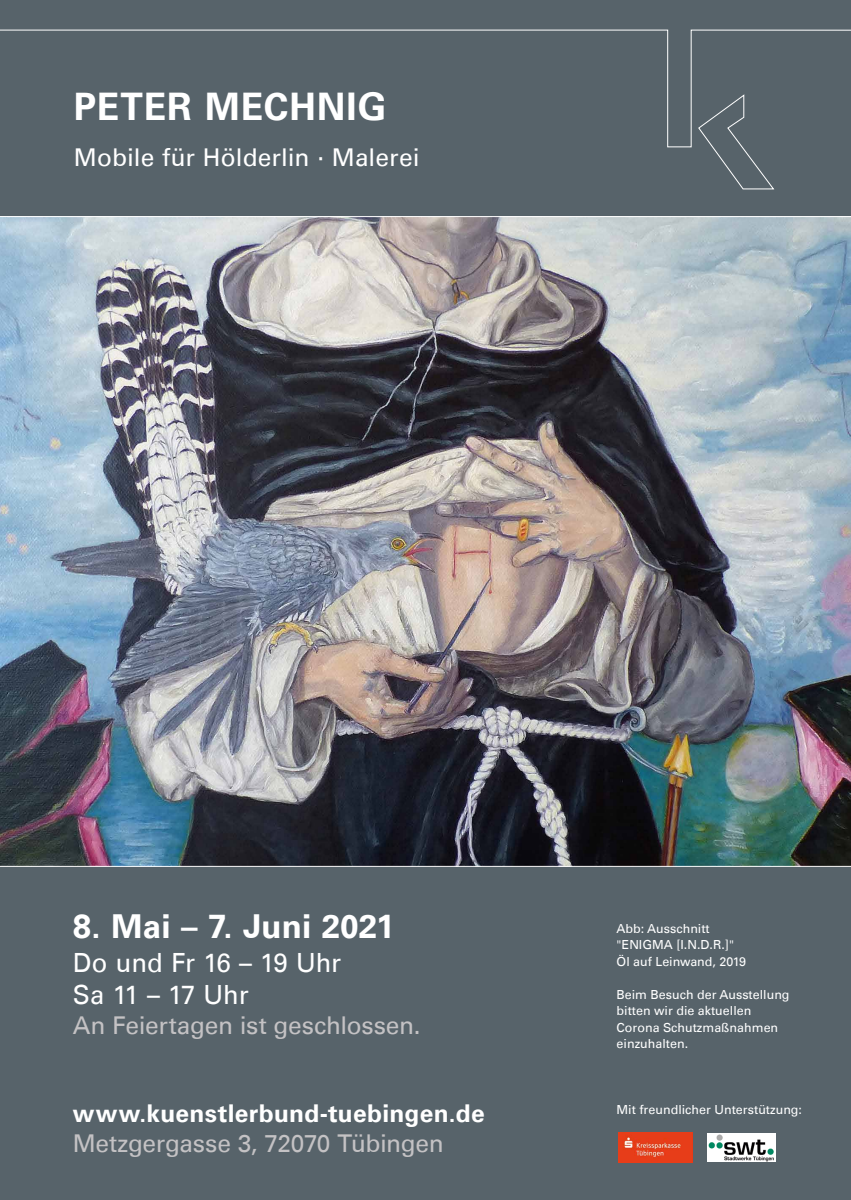
<style>
.page{position:relative;width:851px;height:1200px;background:#fff}
.page>*{position:absolute;margin:0;border:0;box-sizing:border-box;transform-origin:0 0}
.t1{font:700 37.8px "Univers";letter-spacing:.025em;color:#fff}
.t2{font:700 33px "Univers Com 65";letter-spacing:.005em;color:#fff}
.t3{font:26.45px/32px "Univers Com 55 Roman";letter-spacing:-.01em;color:#fff}
.t4{font:24.5px "Univers Com 55 Roman";letter-spacing:-.015em;color:#c4c2c4}
.t5{font:700 24.5px "Univers Com 65";letter-spacing:.015em;color:#fff}
.t6{font:24.5px "Univers Com 55 Roman";letter-spacing:.005em;color:#fff}
.t7{font:12.5px/16.5px "Univers Com 55 Roman";color:#fff}
</style>
<div class="page">
<div style="left:0;top:0;width:850px;height:1199px;background:#57636a"></div>
<img style="left:0;top:216px;width:850px;height:650px">
<svg style="left:0;top:29px;width:850px;height:118px"></svg>
<svg style="left:697px;top:94px;width:77px;height:96px"></svg>
<img style="left:618px;top:1132px;width:74px;height:29px">
<img style="left:707px;top:1133px;width:67px;height:28px">
<h1 class="t1" style="left:74px;top:85px;width:314px">PETER MECHNIG</h1>
<h3 class="t6" style="left:74px;top:142px;width:347px">Mobile für Hölderlin ∙ Malerei</h3>
<h2 class="t2" style="left:73px;top:906px;width:323px">8. Mai – 7. Juni 2021</h2>
<h3 class="t3" style="left:73px;top:946px;width:270px">Do und Fr 16 – 19 Uhr<br>Sa 11 – 17 Uhr</h3>
<h3 class="t4" style="left:73px;top:1009px;width:349px">An Feiertagen ist geschlossen.</h3>
<h3 class="t5" style="left:73px;top:1098px;width:413px">www.kuenstlerbund-tuebingen.de</h3>
<h3 class="t4" style="left:73px;top:1127px;width:372px">Metzgergasse 3, 72070 Tübingen</h3>
<p class="t7" style="left:616px;top:919px;width:131px">Abb: Ausschnitt "ENIGMA [I.N.D.R.]"<br>Öl auf Leinwand, 2019</p>
<p class="t7" style="left:616px;top:985px;width:174px">Beim Besuch der Ausstellung bitten wir die aktuellen<br>Corona Schutzmaßnahmen einzuhalten.</p>
<p class="t7" style="left:616px;top:1101px;width:187px">Mit freundlicher Unterstützung:</p>
</div>
